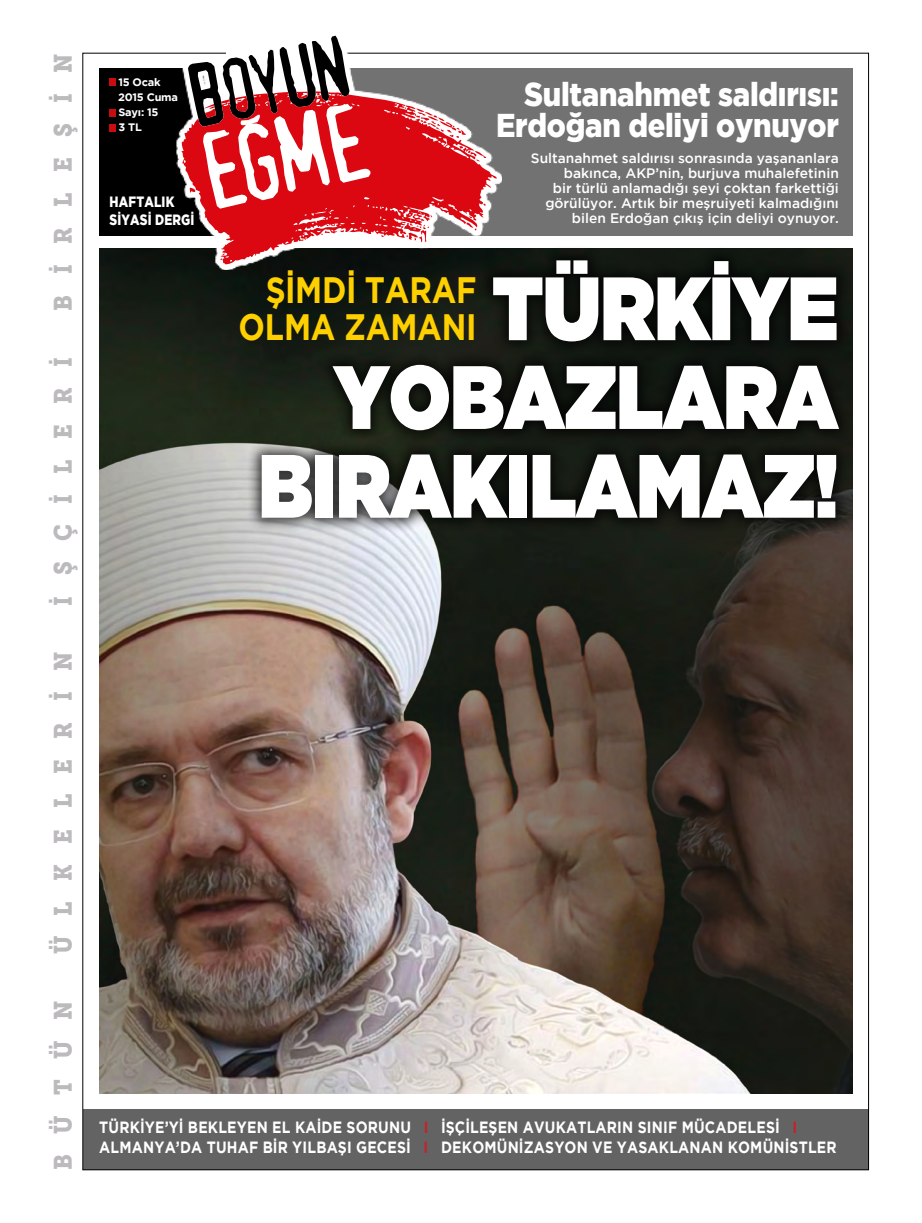
<style>
.page{position:relative;width:922px;height:1223px;background:#fff}
.page>*{position:absolute;margin:0;border:0;box-sizing:border-box;transform-origin:0 0}
.t1{font:900 89.62px/88.8px "Gotham";letter-spacing:-.005em;color:#fff;text-align:right;scale:.85 1}
.t2{font:700 36.62px "Gotham";color:#ffd000;scale:.85 1}
.t3{font:800 32.88px/31.4px "Gotham";letter-spacing:-.01em;color:#fff;text-align:right;scale:.89 1}
.t4{font:25px "Museo Slab 900";letter-spacing:.905em;color:#bcbabd;scale:.9 1}
.t5{font:700 16.25px/20px "Gotham";letter-spacing:.015em;color:#fff;scale:.86 1}
.t6{font:800 14.88px/17.9px "Gotham";letter-spacing:.015em;color:#fff;scale:.8 1}
.t7{font:500 13.75px/15px "Gotham";color:#fff;text-align:right}
.t8{font:700 10.88px/15.2px "Gotham";letter-spacing:-.02em;color:#fff}
.s1{color:#c5212b}
</style>
<div class="page">
<img style="left:99px;top:248px;width:753px;height:845px">
<div style="left:83px;top:1109px;width:785px;height:60px;background:#646363"></div>
<div style="left:99px;top:68px;width:753px;height:168px;background:#737272"></div>
<div style="left:99px;top:68px;width:236px;height:168px;background:#000"></div>
<div style="left:109px;top:79px;width:7px;height:7px;background:#c90c0f"></div>
<div style="left:109px;top:109px;width:7px;height:7px;background:#c90c0f"></div>
<div style="left:109px;top:124px;width:7px;height:7px;background:#c90c0f"></div>
<svg style="left:176px;top:35px;width:326px;height:235px"></svg>
<svg style="left:188px;top:36px;width:182px;height:55px"></svg>
<svg style="left:181px;top:91px;width:315px;height:173px;fill:#db0812"></svg>
<div style="left:246px;top:245px;width:607px;height:288px;background:#000;opacity:.75"></div>
<h3 class="t4" style="left:49px;top:310px;width:287px;rotate:-90deg">birleşin</h3>
<h3 class="t4" style="left:49px;top:605px;width:278px;rotate:-90deg">işçileri</h3>
<h3 class="t4" style="left:49px;top:954px;width:337px;rotate:-90deg">ülkelerin</h3>
<h3 class="t4" style="left:49px;top:1169px;width:190px;rotate:-90deg">Bütün</h3>
<p class="t8" style="left:118px;top:74px;width:61px">15 OCAK<br>2015 CUMA<br>SAYI: 15<br>3 TL</p>
<h3 class="t3" style="left:496px;top:78px;width:386px">Sultanahmet saldırısı:<br>Erdoğan deliyi oynuyor</h3>
<p class="t7" style="left:530px;top:150px;width:309px">Sultanahmet saldırısı sonrasında yaşananlara bakınca, AKP’nin, burjuva muhalefetinin<br>bir türlü anlamadığı şeyi çoktan farkettiği görülüyor. Artık bir meşruiyeti kalmadığını bilen Erdoğan çıkış için deliyi oynuyor.</p>
<h1 class="t1" style="left:258px;top:262px;width:684px">TÜRKIYE<br>YOBAZLARA<br>BIRAKILAMAZ!</h1>
<p class="t6" style="left:110px;top:193px;width:107px">HAFTALIK<br>SİYASİ DERGİ</p>
<h2 class="t2" style="left:266px;top:269px;width:22px">ŞİMDİ</h2>
<h2 class="t2" style="left:365px;top:269px;width:51px">TARAF</h2>
<h2 class="t2" style="left:238px;top:306px;width:29px">OLMA</h2>
<h2 class="t2" style="left:344px;top:306px;width:27px">ZAMANI</h2>
<p class="t5" style="left:99px;top:1117px;width:858px">TÜRKIYE’YI BEKLEYEN EL KAIDE SORUNU <span class="s1">I</span> İŞÇILEŞEN AVUKATLARIN SINIF MÜCADELESI <span class="s1">I<br></span>ALMANYA’DA TUHAF BIR YILBAŞI GECESI <span class="s1">I</span> DEKOMÜNIZASYON VE YASAKLANAN KOMÜNISTLER</p>
</div>
